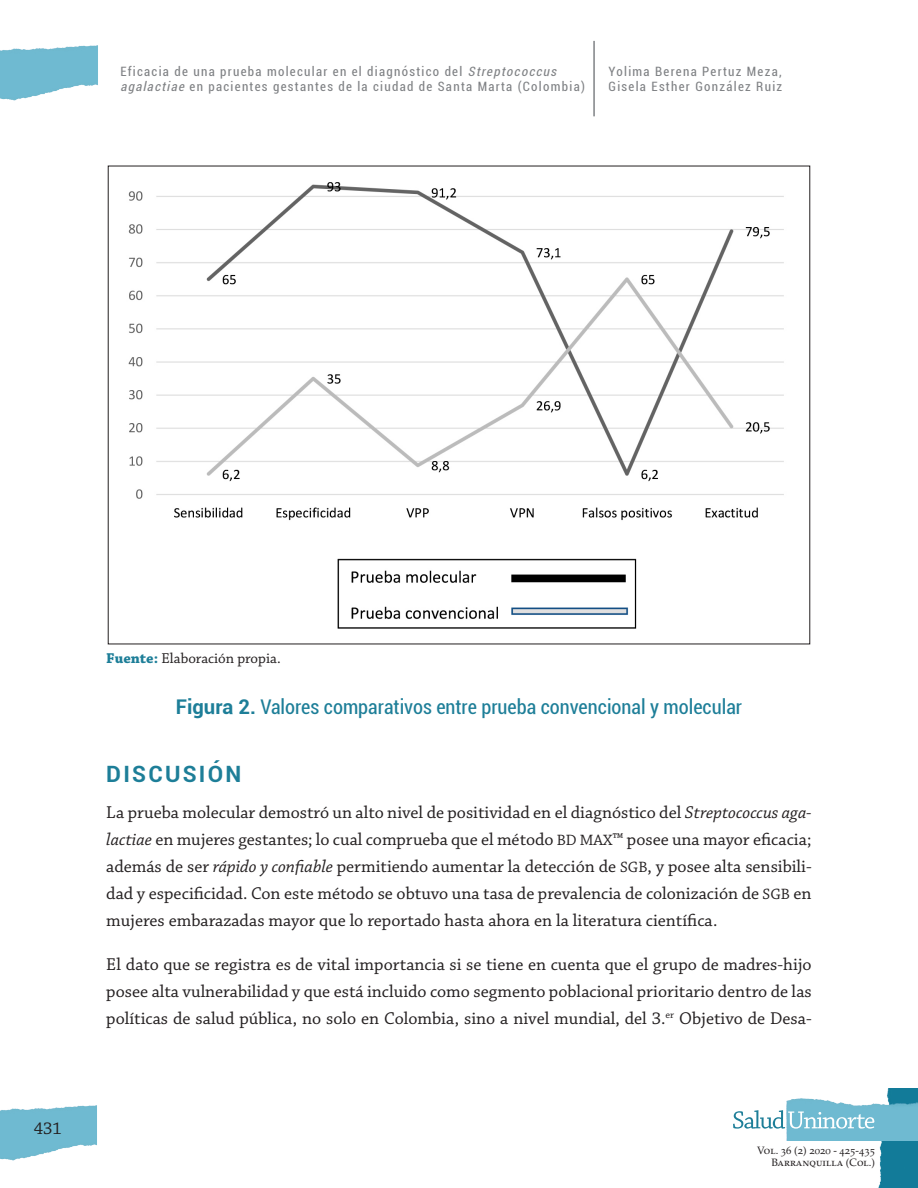
<style>
.page{position:relative;width:918px;height:1188px;background:#fff}
.page>*{position:absolute;margin:0;border:0;box-sizing:border-box;transform-origin:0 0}
.t1{font:700 22.5px "Roboto";letter-spacing:.1em;color:#1d7e98}
.t2{font:condensed 20.25px "Roboto";color:#1d7e98}
.t3{font:18px/27px "Chaparral Pro";color:#231f20;text-align:justify}
.t4{font:15px "Chaparral Pro";color:#231f20}
.t5{font:condensed 12.9px/15.8px "Roboto";letter-spacing:.1em;color:#808285}
.t6{font:10.65px/12.8px "Palatino LT Std";color:#231f20;text-align:right}
.s1{font-style:italic}
.s2{font-weight:700;color:#1d7e98}
.s3{font-weight:700;font-stretch:normal}
.s4{font-size:15.75px}
</style>
<div class="page">
<img style="left:0;top:1105px;width:97px;height:56px">
<img style="left:0;top:45px;width:98px;height:56px">
<img style="left:878px;top:1088px;width:40px;height:100px">
<img style="left:787px;top:1097px;width:131px;height:44px">
<svg style="left:733px;top:1110px;width:141px;height:19px"></svg>
<hr style="left:593px;top:41px;width:2px;height:75px;background:#808285">
<img style="left:128px;top:182px;width:656px;height:447px">
<p class="t5" style="left:120px;top:63px;width:466px">Eficacia de una prueba molecular en el diagnóstico del <span class="s1">Streptococcus agalactiae</span> en pacientes gestantes de la ciudad de Santa Marta (Colombia)</p>
<p class="t5" style="left:609px;top:63px;width:175px">Yolima Berena Pertuz Meza,<br>Gisela Esther González Ruiz</p>
<p class="t3" style="left:34px;top:1115px;width:30px">431</p>
<p class="t4" style="left:106px;top:650px;width:176px"><span class="s2">Fuente:</span> Elaboración propia.</p>
<p class="t2" style="left:176px;top:693px;width:568px"><span class="s3">Figura 2.</span> Valores comparativos entre prueba convencional y molecular</p>
<p class="t1" style="left:106px;top:758px;width:137px">DISCUSIÓN</p>
<p class="t3" style="left:106px;top:799px;width:707px">La prueba molecular demostró un alto nivel de positividad en el diagnóstico del <span class="s1">Streptococcus aga&shy;lactiae</span> en mujeres gestantes; lo cual comprueba que el método <span class="s4">BD MAX</span>™ posee una mayor eficacia; además de ser <span class="s1">rápido y confiable</span> permitiendo aumentar la detección de <span class="s4">SGB</span>, y posee alta sensibili&shy;dad y especificidad. Con este método se obtuvo una tasa de prevalencia de colonización de <span class="s4">SGB</span> en mujeres embarazadas mayor que lo reportado hasta ahora en la literatura científica.</p>
<p class="t3" style="left:106px;top:951px;width:707px">El dato que se registra es de vital importancia si se tiene en cuenta que el grupo de madres-hijo posee alta vulnerabilidad y que está incluido como segmento poblacional prioritario dentro de las políticas de salud pública, no solo en Colombia, sino a nivel mundial, del 3.<sup>er</sup> Objetivo de Desa-</p>
<p class="t6" style="left:757px;top:1144px;width:119px">Vol. 36 (2) 2020 - 425-435<br>Barranquilla (Col.)</p>
</div>
